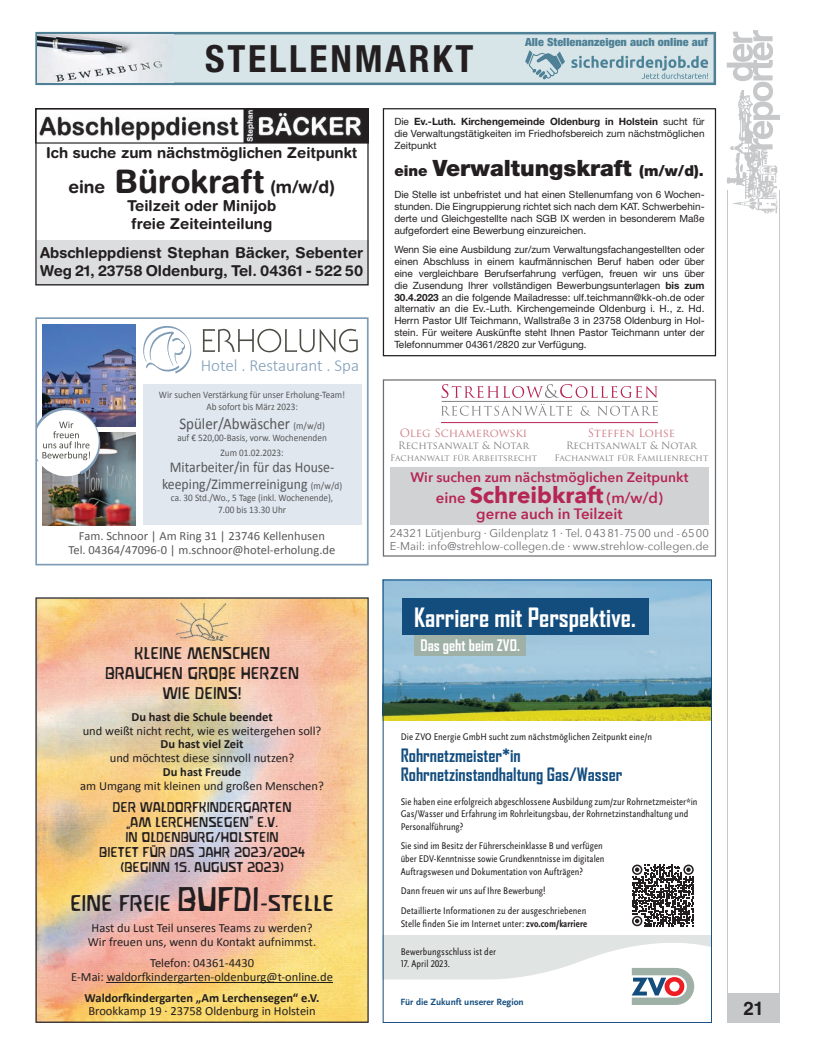
<style>
.page{position:relative;width:819px;height:1053px;background:#fff}
.page>*{position:absolute;margin:0;border:0;box-sizing:border-box;transform-origin:0 0}
.t1{font:700 condensed 37.5px "Helvetica Neue";letter-spacing:.075em;color:#231f20}
.t2{font:700 25.5px "Agency FB";color:#fff}
.t3{font:900 22.5px "Helvetica Neue";color:#231f20}
.t4{font:700 22.5px "Avenir Next";color:#b62654}
.t5{font:20px "Waldorfschrift";color:#231f20}
.t6{font:700 18.75px "Helvetica LT Std";color:#231f20}
.t7{font:700 17.62px/18.9px "Agency FB";color:#134d7e}
.t8{font:700 17.5px "Helvetica Rounded";color:#231f20}
.t9{font:300 17px "Calibri";color:#7f9db8}
.t10{font:16.25px "Calibri";color:#57585a;scale:.92 1}
.t11{font:700 15.25px "Agency FB";color:#fff}
.t12{font:700 15px/18px "Helvetica Rounded";color:#231f20}
.t13{font:15px/16.2px "Calibri";color:#57585a;text-align:center;scale:.92 1}
.t14{font:15px/20px "Waldorfschrift";color:#231f20;text-align:center}
.t15{font:600 15px "Avenir Next";color:#b62654}
.t16{font:600 13.75px "Avenir Next";color:#b62654}
.t17{font:12.5px/13.8px "Calibri";color:#231f20;text-align:center}
.t18{font:12.5px/15px "Waldorfschrift";color:#231f20;text-align:center}
.t19{font:12.5px/13.8px "Calibri";color:#57585a;text-align:center}
.t20{font:700 12.5px/13.8px "Calibri";color:#231f20;text-align:center}
.t21{font:11.25px/13.5px "Avenir Next";color:#6c6d70}
.t22{font:900 condensed 11.25px "Helvetica Neue";color:#4e8196;scale:1.08 1}
.t23{font:11.25px "Trajan Pro";color:#ce7d86}
.t24{font:condensed 10.12px/12.6px "Scala Sans Pro";letter-spacing:.005em;color:#231f20}
.t25{font:10px/11.9px "Helvetica Neue";color:#231f20;text-align:justify}
.t26{font:10px/12px "Calibri";color:#57585a;text-align:center;scale:.92 1}
.t27{font:10px "Trajan Pro";color:#808285}
.t28{font:700 9.5px "Scala Sans Pro";color:#134d7e}
.t29{font:8.75px "Trajan Pro";color:#808285}
.s1{font-size:32.5px}
.s2{font-size:10px}
.s3{font-weight:700}
.s4{font-size:30px}
.s5{font-weight:400}
.s6{font-size:15px}
.s7{font-weight:600;font-size:15px}
</style>
<div class="page">
<div style="left:726px;top:993px;width:53px;height:29px;background:#c7c8ca"></div>
<hr style="left:778px;top:190px;width:1px;height:832px;background:#c7c8ca">
<hr style="left:726px;top:190px;width:1px;height:832px;background:#c7c8ca">
<img style="left:726px;top:149px;width:52px;height:65px">
<svg style="left:726px;top:30px;width:54px;height:119px"></svg>
<img style="left:35px;top:597px;width:333px;height:425px">
<hr style="left:107px;top:981px;width:226px;height:1px;background:#231f20">
<img style="left:176px;top:603px;width:52px;height:37px">
<div style="left:35px;top:240px;width:333px;height:45px;background:#dcdddf"></div>
<img style="left:37px;top:110px;width:329px;height:34px">
<div style="left:35px;top:108px;width:333px;height:177px;border:1px solid #231f20"></div>
<div style="left:383px;top:108px;width:333px;height:248px;border:1px solid #231f20"></div>
<img style="left:42px;top:324px;width:93px;height:14px">
<div style="left:143px;top:384px;width:218px;height:141px;background:#e0e7ee"></div>
<img style="left:38px;top:338px;width:97px;height:187px">
<div style="left:35px;top:317px;width:333px;height:248px;border:2px solid #7f9db7"></div>
<svg style="left:202px;top:328px;width:156px;height:24px"></svg>
<svg style="left:143px;top:325px;width:49px;height:48px"></svg>
<img style="left:385px;top:581px;width:324px;height:139px">
<svg style="left:385px;top:864px;width:324px;height:141px"></svg>
<div style="left:401px;top:598px;width:247px;height:37px;background:#134d7e"></div>
<div style="left:414px;top:635px;width:112px;height:20px;background:#9fb1a7"></div>
<div style="left:383px;top:379px;width:333px;height:177px;border:1px solid #6c6d70"></div>
<div style="left:390px;top:467px;width:318px;height:57px;background:#d1d2d4"></div>
<svg style="left:441px;top:404px;width:216px;height:11px"></svg>
<svg style="left:441px;top:384px;width:216px;height:14px"></svg>
<hr style="left:441px;top:401px;width:217px;height:1px;background:#808285">
<hr style="left:441px;top:422px;width:217px;height:1px;background:#b62654">
<svg style="left:35px;top:32px;width:681px;height:53px;background:#c4d6dd"></svg>
<img style="left:38px;top:34px;width:136px;height:49px">
<svg style="left:571px;top:56px;width:137px;height:23px;background:#b3cbd3"></svg>
<svg style="left:525px;top:50px;width:40px;height:29px"></svg>
<p class="t1" style="left:205px;top:36px;width:270px">STELLENMARKT</p>
<p class="t22" style="left:525px;top:35px;width:171px">Alle Stellenanzeigen auch online auf</p>
<p class="t12" style="left:46px;top:143px;width:312px">Ich suche zum nächstmöglichen Zeitpunkt</p>
<p class="t8" style="left:68px;top:176px;width:268px">eine <span class="s1">Bürokraft</span> (m/w/d)</p>
<p class="t12" style="left:127px;top:196px;width:150px">Teilzeit oder Minijob freie Zeiteinteilung</p>
<p class="t12" style="left:40px;top:243px;width:324px">Abschleppdienst Stephan Bäcker, Sebenter<br>Weg 21, 23758 Oldenburg, Tel. 04361 - 522 50</p>
<p class="t9" style="left:201px;top:355px;width:160px">Hotel . Restaurant . Spa</p>
<p class="t26" style="left:159px;top:387px;width:204px">Wir suchen Verstärkung für unser Erholung-Team!<br>Ab sofort bis März 2023:</p>
<p class="t10" style="left:179px;top:413px;width:160px">Spüler/Abwäscher <span class="s2">(m/w/d)</span></p>
<p class="t26" style="left:177px;top:429px;width:164px;line-height:15px">auf € 520,00-Basis, vorw. Wochenenden<br>Zum 01.02.2023:</p>
<p class="t13" style="left:162px;top:458px;width:197px">Mitarbeiter/in für das House&shy;keeping/Zimmerreinigung <span class="s2">(m/w/d)</span></p>
<p class="t26" style="left:171px;top:491px;width:178px">ca. 30 Std./Wo., 5 Tage (inkl. Wochenende),<br>7.00 bis 13.30 Uhr</p>
<p class="t19" style="left:69px;top:528px;width:268px">Fam. Schnoor | Am Ring 31 | 23746 Kellenhusen<br>Tel. 04364/47096-0 | m.schnoor@hotel-erholung.de</p>
<p class="t14" style="left:105px;top:643px;width:195px">KLEINE MENSCHEN<br>BRAUCHEN GROßE HERZEN<br>WIE DEINS!</p>
<p class="t17" style="left:80px;top:709px;width:245px"><span class="s3">Du hast die Schule beendet<br></span>und weißt nicht recht, wie es weitergehen soll?<br><span class="s3">Du hast viel Zeit<br></span>und möchtest diese sinnvoll nutzen?<br><span class="s3">Du hast Freude<br></span>am Umgang mit kleinen und großen Menschen?</p>
<p class="t18" style="left:99px;top:799px;width:207px">DER WALDORFKINDERGARTEN „AM LERCHENSEGEN“ E.V.<br>IN OLDENBURG/HOLSTEIN<br>BIETET FÜR DAS JAHR 2023/2024 (BEGINN 15. AUGUST 2023)</p>
<p class="t5" style="left:70px;top:891px;width:265px">EINE FREIE <span class="s4">BUFDI</span>-STELLE</p>
<p class="t17" style="left:88px;top:920px;width:230px">Hast du Lust Teil unseres Teams zu werden?<br>Wir freuen uns, wenn du Kontakt aufnimmst.</p>
<p class="t17" style="left:71px;top:955px;width:263px">Telefon: 04361-4430<br>E-Mai: waldorfkindergarten-oldenburg@t-online.de</p>
<p class="t20" style="left:85px;top:989px;width:236px">Waldorfkindergarten „Am Lerchensegen“ e.V.<br><span class="s5">Brookkamp 19 · 23758 Oldenburg in Holstein</span></p>
<p class="t25" style="left:394px;top:115px;width:312px">Die <span class="s3">Ev.-Luth. Kirchengemeinde Oldenburg in Holstein</span> sucht für die Verwaltungstätigkeiten im Friedhofsbereich zum nächstmöglichen Zeitpunkt</p>
<p class="t3" style="left:394px;top:154px;width:311px"><span class="s6">eine</span> Verwaltungskraft <span class="s6">(m/w/d).</span></p>
<p class="t25" style="left:394px;top:189px;width:312px">Die Stelle ist unbefristet und hat einen Stellenumfang von 6 Wochen&shy;stunden. Die Eingruppierung richtet sich nach dem KAT. Schwerbehin&shy;derte und Gleichgestellte nach SGB IX werden in besonderem Maße aufgefordert eine Bewerbung einzureichen.</p>
<p class="t25" style="left:394px;top:243px;width:312px">Wenn Sie eine Ausbildung zur/zum Verwaltungsfachangestellten oder einen Abschluss in einem kaufmännischen Beruf haben oder über eine vergleichbare Berufserfahrung verfügen, freuen wir uns über die Zusendung Ihrer vollständigen Bewerbungsunterlagen <span class="s3">bis zum 30.4.2023</span> an die folgende Mailadresse: ulf.teichmann@kk-oh.de oder alternativ an die Ev.-Luth. Kirchengemeinde Oldenburg i. H., z. Hd.<br>Herrn Pastor Ulf Teichmann, Wallstraße 3 in 23758 Oldenburg in Hol&shy;stein. Für weitere Auskünfte steht Ihnen Pastor Teichmann unter der Telefonnummer 04361/2820 zur Verfügung.</p>
<p class="t23" style="left:400px;top:426px;width:129px">Oleg Schamerowski</p>
<p class="t27" style="left:398px;top:439px;width:132px">Rechtsanwalt &amp; Notar</p>
<p class="t29" style="left:390px;top:452px;width:149px">Fachanwalt für Arbeitsrecht</p>
<p class="t23" style="left:587px;top:426px;width:89px">Steffen Lohse</p>
<p class="t27" style="left:566px;top:439px;width:132px">Rechtsanwalt &amp; Notar</p>
<p class="t29" style="left:554px;top:452px;width:155px">Fachanwalt für Familienrecht</p>
<p class="t16" style="left:410px;top:465px;width:279px">Wir suchen zum nächstmöglichen Zeitpunkt</p>
<p class="t4" style="left:436px;top:476px;width:228px"><span class="s7">eine</span> Schreibkraft <span class="s7">(m/w/d)</span></p>
<p class="t15" style="left:476px;top:501px;width:148px">gerne auch in Teilzeit</p>
<p class="t21" style="left:390px;top:525px;width:320px">24321 Lütjenburg · Gildenplatz 1 · Tel. 04381-7500 und -6500<br>E-Mail: info@strehlow-collegen.de · www.strehlow-collegen.de</p>
<p class="t2" style="left:414px;top:601px;width:223px">Karriere mit Perspektive.</p>
<p class="t11" style="left:420px;top:636px;width:101px">Das geht beim ZVO.</p>
<p class="t24" style="left:400px;top:730px;width:253px">Die ZVO Energie GmbH sucht zum nächstmöglichen Zeitpunkt eine/n</p>
<p class="t7" style="left:400px;top:745px;width:223px">Rohrnetzmeister*in<br>Rohrnetzinstandhaltung Gas/Wasser</p>
<p class="t24" style="left:400px;top:794px;width:298px">Sie haben eine erfolgreich abgeschlossene Ausbildung zum/zur Rohrnetzmeister*in<br>Gas/Wasser und Erfahrung im Rohrleitungsbau, der Rohrnetzinstandhaltung und<br>Personalführung?</p>
<p class="t24" style="left:400px;top:839px;width:205px">Sie sind im Besitz der Führerscheinklasse B und verfügen über EDV-Kenntnisse sowie Grundkenntnisse im digitalen<br>Auftragswesen und Dokumentation von Aufträgen?</p>
<p class="t24" style="left:400px;top:880px;width:187px;line-height:19.8px">Dann freuen wir uns auf Ihre Bewerbung!<br>Detaillierte Informationen zu der ausgeschriebenen</p>
<p class="t24" style="left:400px;top:916px;width:188px">Stelle finden Sie im Internet unter: <span class="s3">zvo.com/karriere</span></p>
<p class="t24" style="left:400px;top:944px;width:97px">Bewerbungsschluss ist der</p>
<p class="t24" style="left:400px;top:957px;width:51px">17. April 2023.</p>
<p class="t28" style="left:400px;top:995px;width:125px">Für die Zukunft unserer Region</p>
<p class="t6" style="left:743px;top:996px;width:22px">21</p>
</div>
